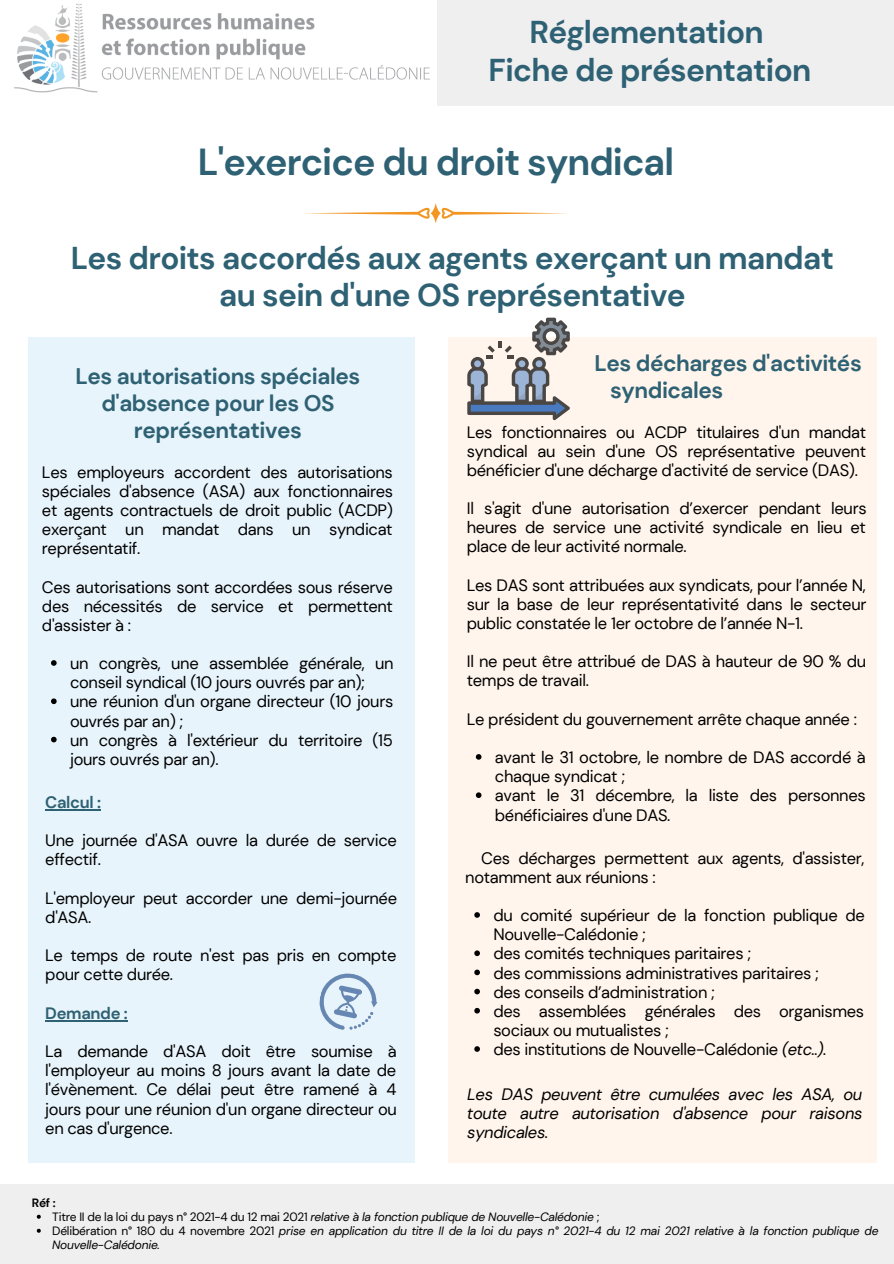
<style>
.page{position:relative;width:894px;height:1264px;background:#fff}
.page>*{position:absolute;margin:0;border:0;box-sizing:border-box;transform-origin:0 0}
.t1{font:700 37.5px "DM Sans";letter-spacing:-.025em;color:#2e6173}
.t2{font:700 31.5px/37.2px "DM Sans";letter-spacing:-.02em;color:#2e6173;text-align:center}
.t3{font:700 22.5px/27px "DM Sans";letter-spacing:-.02em;color:#2e6173;text-align:center}
.t4{font:16.5px/19.2px "DM Sans";letter-spacing:-.02em;color:#000}
.t5{font:italic 16.5px/19.2px "DM Sans";letter-spacing:-.02em;color:#000;text-align:justify}
.t6{font:700 16.5px "DM Sans";letter-spacing:-.02em;color:#2e6173}
.t7{font:italic 12px/14px "DM Sans";letter-spacing:-.02em;color:#000}
.t8{font:700 12px "DM Sans";color:#000}
.s1{font-style:italic}
.s2{font-style:normal}
</style>
<div class="page">
<div style="left:0;top:0;width:893px;height:106px;background:#efeff0"></div>
<img style="left:0;top:0;width:436px;height:106px">
<svg style="left:305px;top:203px;width:262px;height:20px"></svg>
<div style="left:448px;top:337px;width:428px;height:826px;background:#fff5ec"></div>
<div style="left:0;top:1184px;width:893px;height:79px;background:#efeff0"></div>
<div style="left:29px;top:337px;width:386px;height:826px;background:#e8f4fb"></div>
<svg style="left:467px;top:317px;width:102px;height:103px"></svg>
<svg style="left:319px;top:973px;width:59px;height:57px"></svg>
<svg style="left:37px;top:1214px;width:4px;height:4px"></svg>
<svg style="left:37px;top:1228px;width:4px;height:4px"></svg>
<svg style="left:51px;top:660px;width:6px;height:5px"></svg>
<svg style="left:51px;top:698px;width:6px;height:6px"></svg>
<svg style="left:51px;top:736px;width:6px;height:6px"></svg>
<svg style="left:474px;top:912px;width:6px;height:5px"></svg>
<svg style="left:474px;top:950px;width:6px;height:6px"></svg>
<svg style="left:474px;top:969px;width:6px;height:6px"></svg>
<svg style="left:474px;top:988px;width:6px;height:6px"></svg>
<svg style="left:474px;top:1007px;width:6px;height:6px"></svg>
<svg style="left:474px;top:1046px;width:6px;height:5px"></svg>
<hr style="left:45px;top:809px;width:56px;height:1px;background:#2e6173">
<hr style="left:45px;top:1019px;width:82px;height:2px;background:#2e6173">
<svg style="left:475px;top:754px;width:6px;height:5px"></svg>
<svg style="left:475px;top:792px;width:6px;height:6px"></svg>
<p class="t2" style="left:529px;top:14px;width:236px">Réglementation</p>
<p class="t2" style="left:488px;top:51px;width:324px">Fiche de présentation</p>
<p class="t1" style="left:198px;top:138px;width:477px">L'exercice du droit syndical</p>
<p class="t2" style="left:71px;top:239px;width:764px">Les droits accordés aux agents exerçant un mandat au sein d'une OS représentative</p>
<p class="t3" style="left:75px;top:363px;width:286px">Les autorisations spéciales d'absence pour les OS représentatives</p>
<p class="t4" style="left:42px;top:462px;width:352px;text-align:justify">Les employeurs accordent des autorisations spéciales d'absence (ASA) aux fonctionnaires et agents contractuels de droit public (ACDP) exerçant un mandat dans un syndicat représentatif.</p>
<p class="t4" style="left:42px;top:577px;width:352px;text-align:justify">Ces autorisations sont accordées sous réserve des nécessités de service et permettent d'assister à :</p>
<p class="t4" style="left:70px;top:654px;width:325px">un congrès, une assemblée générale, un conseil syndical (10 jours ouvrés par an);</p>
<p class="t4" style="left:70px;top:692px;width:324px">une réunion d'un organe directeur (10 jours ouvrés par an) ;</p>
<p class="t4" style="left:70px;top:730px;width:324px">un congrès à l'extérieur du territoire (15 jours ouvrés par an).</p>
<p class="t6" style="left:45px;top:791px;width:57px">Calcul :</p>
<p class="t4" style="left:45px;top:830px;width:353px">Une journée d'ASA ouvre la durée de service effectif.</p>
<p class="t4" style="left:45px;top:888px;width:353px">L'employeur peut accorder une demi-journée d'ASA.</p>
<p class="t4" style="left:45px;top:945px;width:352px">Le temps de route n'est pas pris en compte pour cette durée.</p>
<p class="t6" style="left:45px;top:1002px;width:84px">Demande :</p>
<p class="t4" style="left:45px;top:1041px;width:353px;text-align:justify">La demande d'ASA doit être soumise à l'employeur au moins 8 jours avant la date de l'évènement. Ce délai peut être ramené à 4 jours pour une réunion d'un organe directeur ou en cas d'urgence.</p>
<p class="t8" style="left:32px;top:1194px;width:25px">Réf :</p>
<p class="t3" style="left:594px;top:350px;width:269px">Les décharges d'activités</p>
<p class="t3" style="left:610px;top:377px;width:115px">syndicales</p>
<p class="t4" style="left:466px;top:422px;width:400px;text-align:justify">Les fonctionnaires ou ACDP titulaires d'un mandat syndical au sein d'une OS représentative peuvent bénéficier d'une décharge d'activité de service (DAS).</p>
<p class="t4" style="left:466px;top:499px;width:401px;text-align:justify">Il s'agit d'une autorisation d’exercer pendant leurs heures de service une activité syndicale en lieu et place de leur activité normale.</p>
<p class="t4" style="left:466px;top:575px;width:401px;text-align:justify">Les DAS sont attribuées aux syndicats, pour l’année N, sur la base de leur représentativité dans le secteur public constatée le 1er octobre de l’année N-1.</p>
<p class="t4" style="left:466px;top:652px;width:401px">Il ne peut être attribué de DAS à hauteur de 90 % du temps de travail.</p>
<p class="t4" style="left:466px;top:709px;width:391px">Le président du gouvernement arrête chaque année :</p>
<p class="t4" style="left:495px;top:747px;width:372px">avant le 31 octobre, le nombre de DAS accordé à chaque syndicat ;</p>
<p class="t4" style="left:495px;top:786px;width:372px">avant le 31 décembre, la liste des personnes bénéficiaires d'une DAS.</p>
<p class="t4" style="left:465px;top:848px;width:400px;text-indent:16px">Ces décharges permettent aux agents, d'assister, notamment aux réunions :</p>
<p class="t4" style="left:493px;top:905px;width:373px">du comité supérieur de la fonction publique de<br>Nouvelle-Calédonie ;</p>
<p class="t4" style="left:493px;top:944px;width:259px">des comités techniques paritaires ;</p>
<p class="t4" style="left:493px;top:963px;width:327px">des commissions administratives paritaires ;</p>
<p class="t4" style="left:493px;top:982px;width:223px">des conseils d’administration ;</p>
<p class="t4" style="left:493px;top:1001px;width:372px">des assemblées générales des organismes sociaux ou mutualistes ;</p>
<p class="t4" style="left:493px;top:1039px;width:335px">des institutions de Nouvelle-Calédonie <span class="s1">(etc..).</span></p>
<p class="t5" style="left:467px;top:1084px;width:397px">Les DAS peuvent être cumulées avec les ASA, ou toute autre autorisation d'absence pour raisons syndicales.</p>
<p class="t7" style="left:52px;top:1209px;width:548px"><span class="s2">Titre II de la loi du pays n° 2021-4 du 12 mai 2021</span> relative à la fonction publique de Nouvelle-Calédonie <span class="s2">;</span></p>
<p class="t7" style="left:52px;top:1223px;width:827px"><span class="s2">Délibération n° 180 du 4 novembre 2021</span> prise en application du titre II de la loi du pays n° 2021-4 du 12 mai 2021 relative à la fonction publique de<br>Nouvelle-Calédonie.</p>
</div>
